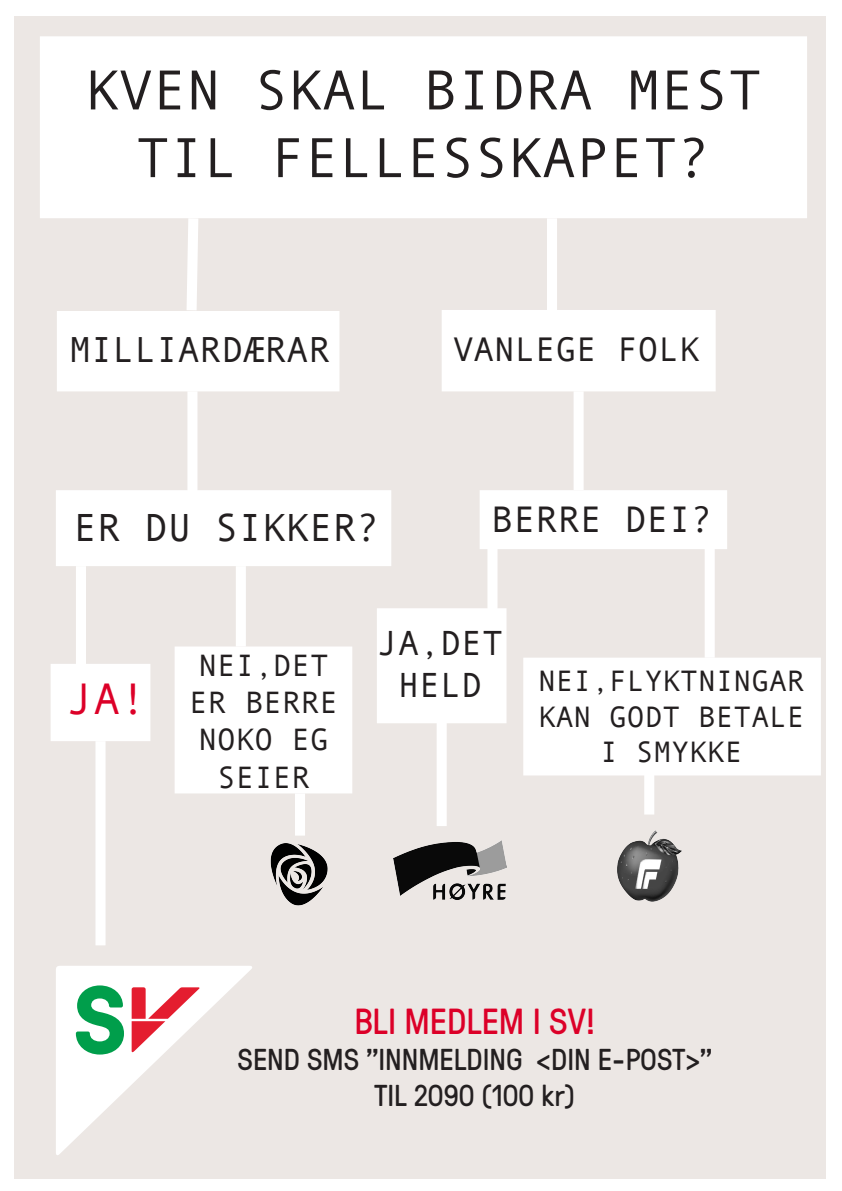
<style>
.page{position:relative;width:842px;height:1191px;background:#fff}
.page>*{position:absolute;margin:0;border:0;box-sizing:border-box;transform-origin:0 0}
.t1{font:56.4px/67.7px "Andale Mono";color:#231f20;text-align:center}
.t2{font:44.3px "Andale Mono";color:#dc0028}
.t3{font:39.3px "Andale Mono";color:#231f20}
.t4{font:37px "Andale Mono";color:#231f20}
.t5{font:36.3px "GT Pressura";color:#dc0028}
.t6{font:36.3px "Andale Mono";color:#231f20}
.t7{font:35px/42px "Andale Mono";color:#231f20;text-align:center}
.t8{font:34.2px "Andale Mono";color:#231f20}
.t9{font:31px/37.2px "Andale Mono";color:#231f20;text-align:center}
.t10{font:30.2px/36.3px "GT Pressura";color:#231f20;text-align:center}
.t11{font:29.6px/35.6px "Andale Mono";color:#231f20;text-align:center}
</style>
<div class="page">
<div style="left:15px;top:16px;width:811px;height:1162px;background:#ece7e4"></div>
<div style="left:40px;top:36px;width:767px;height:182px;background:#fff"></div>
<div style="left:523px;top:657px;width:298px;height:118px;background:#fff;border:2px solid #fff"></div>
<div style="left:377px;top:608px;width:129px;height:115px;background:#fff"></div>
<div style="left:480px;top:490px;width:247px;height:59px;background:#fff"></div>
<div style="left:56px;top:490px;width:335px;height:76px;background:#fff"></div>
<div style="left:175px;top:646px;width:177px;height:147px;background:#fff"></div>
<div style="left:442px;top:310px;width:274px;height:81px;background:#fff"></div>
<div style="left:51px;top:664px;width:99px;height:77px;background:#fff"></div>
<div style="left:57px;top:311px;width:282px;height:80px;background:#fff"></div>
<svg style="left:181px;top:215px;width:23px;height:99px"></svg>
<img style="left:270px;top:843px;width:58px;height:63px">
<img style="left:394px;top:840px;width:112px;height:59px">
<img style="left:617px;top:830px;width:65px;height:72px">
<svg style="left:56px;top:966px;width:196px;height:189px"></svg>
<div style="left:187px;top:391px;width:10px;height:117px;background:#fff"></div>
<div style="left:76px;top:566px;width:10px;height:100px;background:#fff"></div>
<div style="left:236px;top:566px;width:10px;height:80px;background:#fff"></div>
<div style="left:547px;top:218px;width:10px;height:93px;background:#fff"></div>
<div style="left:574px;top:391px;width:10px;height:99px;background:#fff"></div>
<div style="left:705px;top:548px;width:10px;height:109px;background:#fff"></div>
<div style="left:487px;top:540px;width:10px;height:76px;background:#fff"></div>
<div style="left:95px;top:741px;width:11px;height:204px;background:#fff"></div>
<div style="left:295px;top:793px;width:10px;height:42px;background:#fff"></div>
<div style="left:437px;top:716px;width:10px;height:110px;background:#fff"></div>
<div style="left:644px;top:771px;width:10px;height:43px;background:#fff"></div>
<p class="t1" style="left:85px;top:54px;width:678px">KVEN SKAL BIDRA MEST<br>TIL FELLESSKAPET?</p>
<p class="t6" style="left:69px;top:326px;width:263px">MILLIARDÆRAR</p>
<p class="t8" style="left:453px;top:327px;width:248px">VANLEGE FOLK</p>
<p class="t3" style="left:74px;top:502px;width:308px">ER DU SIKKER?</p>
<p class="t4" style="left:491px;top:495px;width:223px">BERRE DEI?</p>
<p class="t2" style="left:67px;top:669px;width:81px">JA!</p>
<p class="t9" style="left:189px;top:645px;width:150px">NEI,DET<br>ER BERRE<br>NOKO EG<br>SEIER</p>
<p class="t7" style="left:377px;top:621px;width:127px">JA,DET<br>HELD</p>
<p class="t11" style="left:538px;top:662px;width:268px">NEI,FLYKTNINGAR<br>KAN GODT BETALE<br>I SMYKKE</p>
<p class="t5" style="left:354px;top:995px;width:243px">BLI MEDLEM I SV!</p>
<p class="t10" style="left:238px;top:1039px;width:476px">SEND SMS ”INNMELDING &lt;DIN E-POST&gt;”<br>TIL 2090 (100 kr)</p>
</div>
